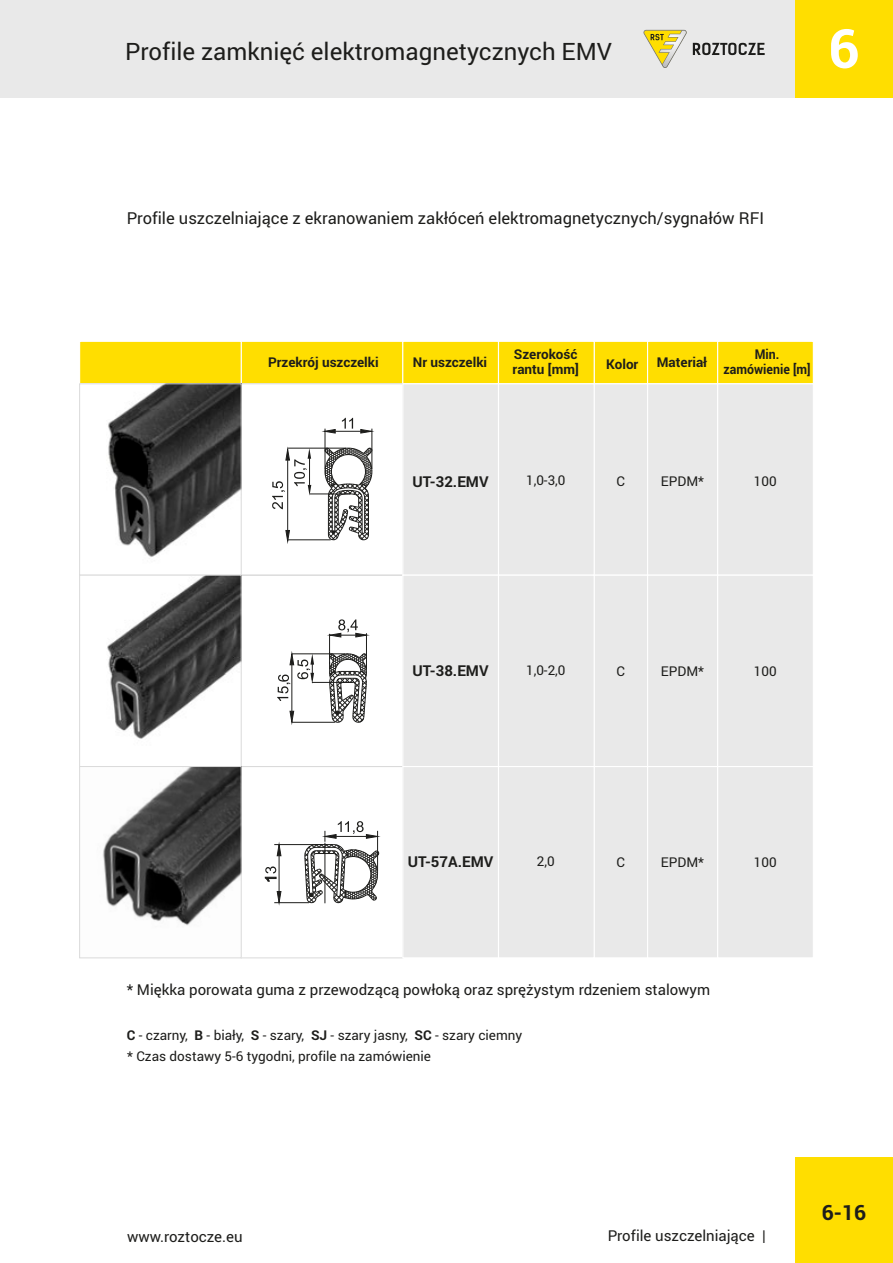
<style>
.page{position:relative;width:893px;height:1263px;background:#fff}
.page>*{position:absolute;margin:0;border:0;box-sizing:border-box;transform-origin:0 0}
.t1{font:700 54px "Roboto";color:#fff}
.t2{font:24px "Roboto";color:#1d1d1b}
.t3{font:700 21px "Roboto";color:#1d1d1b}
.t4{font:16.5px "Roboto";color:#1d1d1b}
.t5{font:15px "Roboto";color:#1d1d1b}
.t6{font:700 15px "Roboto";color:#1d1d1b}
.t7{font:13.5px/20.9px "Roboto";color:#1d1d1b}
.t8{font:700 13.5px/15.1px "Roboto";color:#1d1d1b}
.t9{font:700 13.5px/15.1px "Roboto";color:#1d1d1b;text-align:center;scale:.91 1}
.s1{font-weight:700}
</style>
<div class="page">
<div style="left:0;top:0;width:893px;height:98px;background:#e9e9e9"></div>
<svg style="left:643px;top:30px;width:44px;height:38px"></svg>
<svg style="left:693px;top:43px;width:72px;height:12px"></svg>
<div style="left:795px;top:0;width:98px;height:98px;background:#ffde00"></div>
<div style="left:795px;top:1157px;width:98px;height:106px;background:#ffde00"></div>
<div style="left:241px;top:341px;width:162px;height:43px;background:#ffde00;border:1px solid #fff"></div>
<div style="left:402px;top:341px;width:97px;height:43px;background:#ffde00;border:1px solid #fff"></div>
<div style="left:594px;top:341px;width:54px;height:43px;background:#ffde00;border:1px solid #fff"></div>
<div style="left:647px;top:341px;width:71px;height:43px;background:#ffde00;border:1px solid #fff"></div>
<div style="left:498px;top:341px;width:97px;height:43px;background:#ffde00;border:1px solid #fff"></div>
<div style="left:717px;top:341px;width:97px;height:43px;background:#ffde00;border:1px solid #fff"></div>
<div style="left:79px;top:341px;width:163px;height:43px;background:#ffde00;border:1px solid #fff"></div>
<div style="left:241px;top:383px;width:162px;height:192px;border:1px solid #dadada"></div>
<div style="left:241px;top:575px;width:162px;height:192px;border:1px solid #dadada"></div>
<div style="left:402px;top:383px;width:97px;height:193px;background:#e9e9e9;border:1px solid #fff"></div>
<div style="left:594px;top:383px;width:54px;height:193px;background:#e9e9e9;border:1px solid #fff"></div>
<div style="left:647px;top:383px;width:71px;height:193px;background:#e9e9e9;border:1px solid #fff"></div>
<div style="left:498px;top:383px;width:97px;height:193px;background:#e9e9e9;border:1px solid #fff"></div>
<div style="left:717px;top:383px;width:97px;height:193px;background:#e9e9e9;border:1px solid #fff"></div>
<div style="left:402px;top:575px;width:97px;height:192px;background:#e9e9e9;border:1px solid #fff"></div>
<div style="left:594px;top:575px;width:54px;height:192px;background:#e9e9e9"></div>
<div style="left:647px;top:575px;width:71px;height:192px;background:#e9e9e9;border:1px solid #fff"></div>
<div style="left:498px;top:575px;width:97px;height:192px;background:#e9e9e9;border:1px solid #fff"></div>
<div style="left:717px;top:575px;width:97px;height:192px;background:#e9e9e9;border:1px solid #fff"></div>
<svg style="left:329px;top:652px;width:38px;height:71px"></svg>
<hr style="left:329px;top:634px;width:1px;height:35px;background:#1d1d1b">
<hr style="left:366px;top:633px;width:1px;height:36px;background:#1d1d1b">
<svg style="left:328px;top:619px;width:41px;height:18px"></svg>
<hr style="left:292px;top:654px;width:53px;height:1px;background:#1d1d1b">
<hr style="left:292px;top:722px;width:43px;height:1px;background:#1d1d1b">
<hr style="left:292px;top:665px;width:1px;height:46px;background:#1d1d1b">
<svg style="left:290px;top:711px;width:4px;height:13px"></svg>
<hr style="left:312px;top:682px;width:39px;height:1px;background:#1d1d1b">
<svg style="left:277px;top:652px;width:37px;height:49px"></svg>
<svg style="left:324px;top:447px;width:49px;height:94px"></svg>
<hr style="left:288px;top:448px;width:58px;height:1px;background:#1d1d1b">
<hr style="left:288px;top:540px;width:43px;height:1px;background:#1d1d1b">
<hr style="left:287px;top:460px;width:1px;height:70px;background:#1d1d1b">
<svg style="left:286px;top:530px;width:4px;height:13px"></svg>
<hr style="left:325px;top:429px;width:1px;height:40px;background:#1d1d1b">
<hr style="left:372px;top:429px;width:1px;height:40px;background:#1d1d1b">
<svg style="left:323px;top:418px;width:50px;height:15px"></svg>
<hr style="left:310px;top:494px;width:40px;height:1px;background:#1d1d1b">
<svg style="left:272px;top:448px;width:39px;height:61px"></svg>
<img style="left:102px;top:385px;width:138px;height:541px">
<div style="left:79px;top:383px;width:163px;height:192px;border:1px solid #dadada"></div>
<div style="left:79px;top:575px;width:163px;height:192px;border:1px solid #dadada"></div>
<div style="left:241px;top:766px;width:162px;height:192px;border:1px solid #dadada"></div>
<div style="left:402px;top:766px;width:97px;height:192px;background:#e9e9e9;border:1px solid #fff"></div>
<div style="left:594px;top:766px;width:54px;height:192px;background:#e9e9e9;border:1px solid #fff"></div>
<div style="left:647px;top:766px;width:71px;height:192px;background:#e9e9e9;border:1px solid #fff"></div>
<div style="left:498px;top:766px;width:97px;height:192px;background:#e9e9e9;border:1px solid #fff"></div>
<div style="left:717px;top:766px;width:97px;height:192px;background:#e9e9e9;border:1px solid #fff"></div>
<hr style="left:274px;top:844px;width:48px;height:1px;background:#1d1d1b">
<hr style="left:274px;top:902px;width:35px;height:1px;background:#1d1d1b">
<hr style="left:279px;top:856px;width:1px;height:35px;background:#1d1d1b">
<svg style="left:277px;top:843px;width:4px;height:13px"></svg>
<svg style="left:277px;top:891px;width:4px;height:14px"></svg>
<svg style="left:265px;top:866px;width:11px;height:15px"></svg>
<svg style="left:304px;top:821px;width:76px;height:83px"></svg>
<div style="left:79px;top:766px;width:163px;height:192px;border:1px solid #dadada"></div>
<h2 class="t2" style="left:125px;top:35px;width:488px">Profile zamknięć elektromagnetycznych EMV</h2>
<h1 class="t1" style="left:828px;top:11px;width:32px">6</h1>
<p class="t4" style="left:127px;top:207px;width:639px">Profile uszczelniające z ekranowaniem zakłóceń elektromagnetycznych/sygnałów RFI</p>
<p class="t8" style="left:513px;top:346px;width:68px">Szerokość rantu [mm]</p>
<p class="t9" style="left:724px;top:346px;width:97px">Min. zamówienie [m]</p>
<p class="t8" style="left:268px;top:354px;width:112px">Przekrój uszczelki</p>
<p class="t8" style="left:413px;top:354px;width:76px">Nr uszczelki</p>
<p class="t8" style="left:606px;top:356px;width:34px">Kolor</p>
<p class="t8" style="left:657px;top:354px;width:52px">Materiał</p>
<p class="t6" style="left:412px;top:471px;width:78px">UT-32.EMV</p>
<p class="t7" style="left:526px;top:470px;width:41px">1,0-3,0</p>
<p class="t7" style="left:616px;top:470px;width:10px">C</p>
<p class="t7" style="left:661px;top:470px;width:45px">EPDM*</p>
<p class="t7" style="left:754px;top:470px;width:24px">100</p>
<p class="t6" style="left:412px;top:660px;width:78px">UT-38.EMV</p>
<p class="t7" style="left:526px;top:659px;width:41px">1,0-2,0</p>
<p class="t7" style="left:616px;top:660px;width:10px">C</p>
<p class="t7" style="left:661px;top:660px;width:45px">EPDM*</p>
<p class="t7" style="left:754px;top:660px;width:24px">100</p>
<p class="t6" style="left:408px;top:852px;width:87px">UT-57A.EMV</p>
<p class="t7" style="left:537px;top:850px;width:19px">2,0</p>
<p class="t7" style="left:616px;top:851px;width:10px">C</p>
<p class="t7" style="left:661px;top:851px;width:45px">EPDM*</p>
<p class="t7" style="left:754px;top:851px;width:24px">100</p>
<p class="t5" style="left:127px;top:979px;width:585px">* Miękka porowata guma z przewodzącą powłoką oraz sprężystym rdzeniem stalowym</p>
<p class="t7" style="left:127px;top:1025px;width:397px"><span class="s1">C</span> - czarny, <span class="s1">B</span> - biały, <span class="s1">S</span> - szary, <span class="s1">SJ</span> - szary jasny, <span class="s1">SC</span> - szary ciemny * Czas dostawy 5-6 tygodni, profile na zamówienie</p>
<p class="t5" style="left:127px;top:1226px;width:117px">www.roztocze.eu</p>
<p class="t5" style="left:608px;top:1225px;width:160px">Profile uszczelniające |</p>
<h3 class="t3" style="left:822px;top:1198px;width:46px">6-16</h3>
</div>
